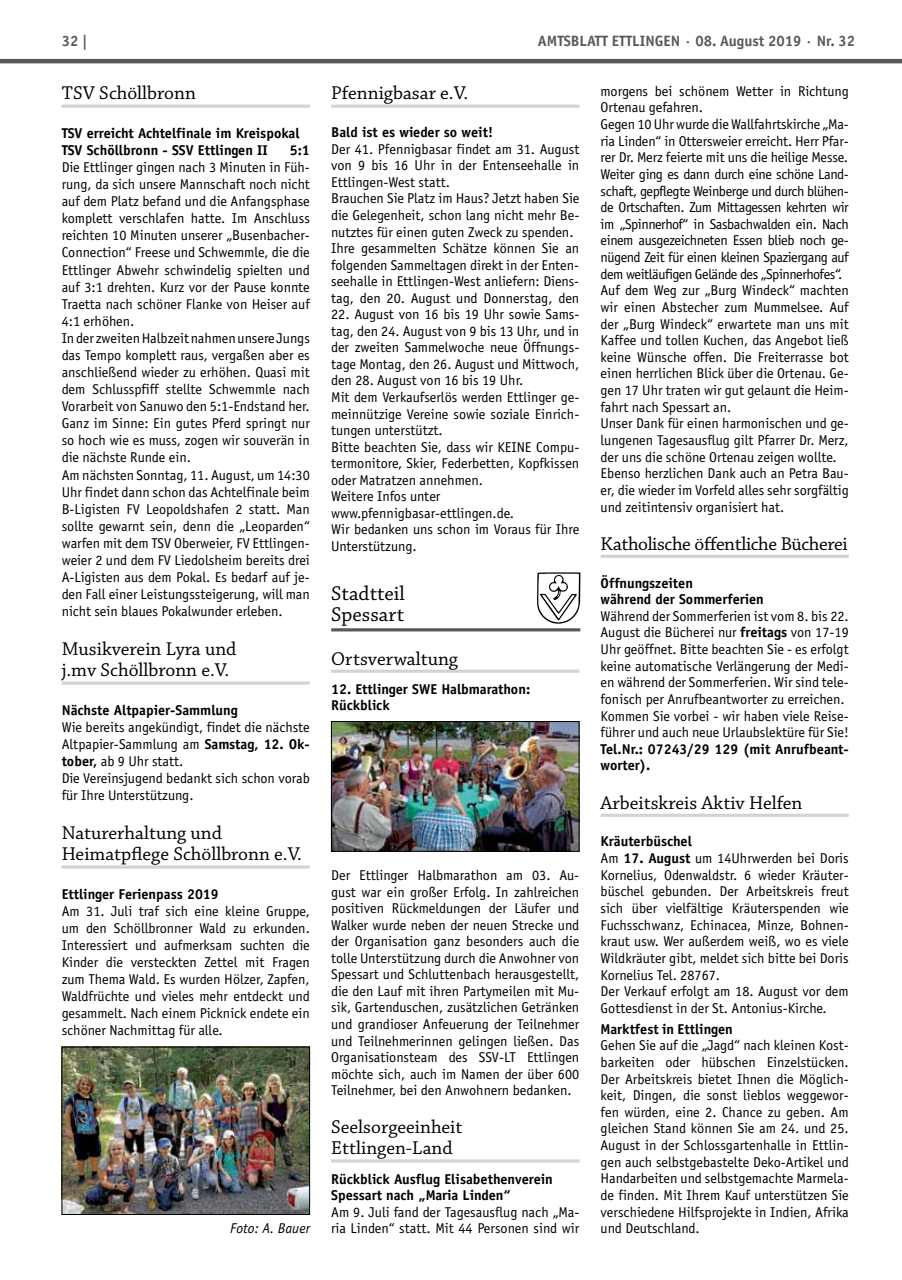
<style>
.page{position:relative;width:902px;height:1280px;background:#fff}
.page>*{position:absolute;margin:0;border:0;box-sizing:border-box;transform-origin:0 0}
.t1{font:21px/21px "Chaparral Pro";color:#000}
.t2{font:19.5px/21.6px "Chaparral Pro";color:#000}
.t3{font:19.5px "Chaparral Pro";letter-spacing:-.02em;color:#000}
.t4{font:700 15px "Officina Sans";color:#58595b}
.t5{font:14.25px/16.6px "Officina Sans";color:#000}
.t6{font:700 14.25px/16.5px "Officina Sans";color:#000}
.t7{font:italic 14.25px "Officina Sans";color:#000}
.s1{font-weight:700}
</style>
<div class="page">
<hr style="left:0;top:59px;width:901px;height:4px;background:#58595b">
<hr style="left:62px;top:105px;width:248px;height:3px;background:#d1d3d4">
<svg style="left:62px;top:681px;width:248px;height:4px"></svg>
<hr style="left:62px;top:865px;width:248px;height:4px;background:#dbdddd">
<img style="left:64px;top:1049px;width:244px;height:164px">
<div style="left:62px;top:1047px;width:248px;height:168px;border:1px solid #000"></div>
<hr style="left:331px;top:105px;width:248px;height:3px;background:#d1d3d4">
<hr style="left:331px;top:670px;width:248px;height:3px;background:#d1d3d4">
<hr style="left:331px;top:1159px;width:248px;height:3px;background:#d1d3d4">
<svg style="left:537px;top:572px;width:43px;height:52px"></svg>
<hr style="left:331px;top:628px;width:249px;height:3px;background:#58595b">
<img style="left:333px;top:723px;width:244px;height:126px">
<div style="left:331px;top:721px;width:248px;height:130px;border:1px solid #000"></div>
<hr style="left:600px;top:555px;width:248px;height:3px;background:#d1d3d4">
<hr style="left:600px;top:814px;width:248px;height:3px;background:#d1d3d4">
<p class="t4" style="left:62px;top:32px;width:28px">32 |</p>
<p class="t4" style="left:538px;top:32px;width:319px">Amtsblatt Ettlingen · 08. August 2019 · N r. 32</p>
<h2 class="t2" style="left:62px;top:83px;width:136px">TSV Schöllbronn</h2>
<p class="t6" style="left:62px;top:124px;width:239px;line-height:17.1px">TSV erreicht Achtelfinale im Kreispokal<br>TSV Schöllbronn - SSV Ettlingen II</p>
<p class="t5" style="left:600px;top:83px;width:250px">morgens bei schönem Wetter in Richtung Ortenau gefahren.<br>Gegen 10 Uhr wurde die Wallfahrtskirche „Ma&shy;ria Linden“ in Ottersweier erreicht. Herr Pfar&shy;rer Dr. Merz feierte mit uns die heilige Messe.<br>Weiter ging es dann durch eine schöne Land&shy;schaft, gepflegte Weinberge und durch blühen&shy;de Ortschaften. Zum Mittagessen kehrten wir im „Spinnerhof“ in Sasbachwalden ein. Nach einem ausgezeichneten Essen blieb noch ge&shy;nügend Zeit für einen kleinen Spaziergang auf dem weitläufigen Gelände des „Spinnerhofes“.<br>Auf dem Weg zur „Burg Windeck“ machten wir einen Abstecher zum Mummelsee. Auf der „Burg Windeck“ erwartete man uns mit Kaffee und tollen Kuchen, das Angebot ließ keine Wünsche offen. Die Freiterrasse bot einen herrlichen Blick über die Ortenau. Ge&shy;gen 17 Uhr traten wir gut gelaunt die Heim&shy;fahrt nach Spessart an.<br>Unser Dank für einen harmonischen und ge&shy;lungenen Tagesausflug gilt Pfarrer Dr. Merz, der uns die schöne Ortenau zeigen wollte.<br>Ebenso herzlichen Dank auch an Petra Bau&shy;er, die wieder im Vorfeld alles sehr sorgfältig und zeitintensiv organisiert hat.</p>
<h2 class="t3" style="left:600px;top:533px;width:248px">Katholische öffentliche Bücherei</h2>
<p class="t6" style="left:600px;top:574px;width:165px">Öffnungszeiten<br>während der Sommerferien</p>
<p class="t5" style="left:600px;top:608px;width:250px">Während der Sommerferien ist vom 8. bis 22.<br>August die Bücherei nur <span class="s1">freitags</span> von 17-19<br>Uhr geöffnet. Bitte beachten Sie - es erfolgt keine automatische Verlängerung der Medi&shy;en während der Sommerferien. Wir sind tele&shy;fonisch per Anrufbeantworter zu erreichen.<br>Kommen Sie vorbei - wir haben viele Reise&shy;führer und auch neue Urlaubslektüre für Sie!</p>
<p class="t6" style="left:600px;top:740px;width:250px">Tel.N r.: 07243/29 129 (mit Anrufbeant&shy;worter).</p>
<h2 class="t2" style="left:600px;top:792px;width:203px">Arbeitskreis Aktiv Helfen</h2>
<p class="t5" style="left:600px;top:833px;width:250px"><span class="s1">Kräuterbüschel<br></span>Am <span class="s1">17. August</span> um 14Uhrwerden bei Doris Kornelius, Odenwaldstr. 6 wieder Kräuter&shy;büschel gebunden. Der Arbeitskreis freut sich über vielfältige Kräuterspenden wie Fuchsschwanz, Echinacea, Minze, Bohnen&shy;kraut usw. Wer außerdem weiß, wo es viele Wildkräuter gibt, meldet sich bitte bei Doris Kornelius Tel. 28767.<br>Der Verkauf erfolgt am 18. August vor dem Gottesdienst in der St. Antonius-Kirche.</p>
<p class="t6" style="left:600px;top:1020px;width:134px">Marktfest in Ettlingen</p>
<p class="t5" style="left:600px;top:1037px;width:250px;text-align:justify">Gehen Sie auf die „Jagd“ nach kleinen Kost&shy;barkeiten oder hübschen Einzelstücken.<br>Der Arbeitskreis bietet Ihnen die Möglich&shy;keit, Dingen, die sonst lieblos weggewor&shy;fen würden, eine 2. Chance zu geben. Am gleichen Stand können Sie am 24. und 25.<br>August in der Schlossgartenhalle in Ettlin&shy;gen auch selbstgebastelte Deko-Artikel und Handarbeiten und selbstgemachte Marmela&shy;de finden. Mit Ihrem Kauf unterstützen Sie verschiedene Hilfsprojekte in Indien, Afrika und Deutschland.</p>
<h2 class="t2" style="left:331px;top:83px;width:138px">Pfennigbasar e.V.</h2>
<p class="t6" style="left:331px;top:124px;width:163px">Bald ist es wieder so weit!</p>
<p class="t5" style="left:331px;top:141px;width:250px">Der 41. Pfennigbasar findet am 31. August von 9 bis 16 Uhr in der Entenseehalle in Ettlingen-West statt.<br>Brauchen Sie Platz im Haus? Jetzt haben Sie die Gelegenheit, schon lang nicht mehr Be&shy;nutztes für einen guten Zweck zu spenden.<br>Ihre gesammelten Schätze können Sie an folgenden Sammeltagen direkt in der Enten&shy;seehalle in Ettlingen-West anliefern: Diens&shy;tag, den 20. August und Donnerstag, den</p>
<p class="t5" style="left:331px;top:306px;width:250px">22. August von 16 bis 19 Uhr sowie Sams&shy;tag, den 24. August von 9 bis 13 Uhr, und in der zweiten Sammelwoche neue Öffnungs&shy;tage Montag, den 26. August und Mittwoch, den 28. August von 16 bis 19 Uhr.<br>Mit dem Verkaufserlös werden Ettlinger ge&shy;meinnützige Vereine sowie soziale Einrich&shy;tungen unterstützt.<br>Bitte beachten Sie, dass wir KEINE Compu&shy;termonitore, Skier, Federbetten, Kopfkissen oder Matratzen annehmen.<br>Weitere Infos unter www.pfennigbasar-ettlingen.de.<br>Wir bedanken uns schon im Voraus für Ihre Unterstützung.</p>
<h1 class="t1" style="left:331px;top:583px;width:75px">Stadtteil<br>Spessart</h1>
<h2 class="t2" style="left:331px;top:648px;width:128px">Ortsverwaltung</h2>
<p class="t6" style="left:331px;top:680px;width:200px">12. Ettlinger SWE Halbmarathon:<br>Rückblick</p>
<p class="t6" style="left:290px;top:142px;width:22px">5:1</p>
<p class="t5" style="left:62px;top:159px;width:250px;line-height:17.1px">Die Ettlinger gingen nach 3 Minuten in Füh&shy;rung, da sich unsere Mannschaft noch nicht auf dem Platz befand und die Anfangsphase komplett verschlafen hatte. Im Anschluss reichten 10 Minuten unserer „Busenbacher-Connection“ Freese und Schwemmle, die die Ettlinger Abwehr schwindelig spielten und auf 3:1 drehten. Kurz vor der Pause konnte Traetta nach schöner Flanke von Heiser auf 4:1 erhöhen.<br>In der zweiten Halbzeit nahmen unsere Jungs das Tempo komplett raus, vergaßen aber es anschließend wieder zu erhöhen. Quasi mit dem Schlusspfiff stellte Schwemmle nach Vorarbeit von Sanuwo den 5:1-Endstand her.<br>Ganz im Sinne: Ein gutes Pferd springt nur so hoch wie es muss, zogen wir souverän in die nächste Runde ein.<br>Am nächsten Sonntag, 11. August, um 14:30<br>Uhr findet dann schon das Achtelfinale beim B-Ligisten FV Leopoldshafen 2 statt. Man sollte gewarnt sein, denn die „Leoparden“ warfen mit dem TSV Oberweier, FV Ettlingen&shy;weier 2 und dem FV Liedolsheim bereits drei A-Ligisten aus dem Pokal. Es bedarf auf je&shy;den Fall einer Leistungssteigerung, will man nicht sein blaues Pokalwunder erleben.</p>
<h2 class="t2" style="left:62px;top:639px;width:176px">Musikverein Lyra und j.mv Schöllbronn e.V.</h2>
<p class="t6" style="left:62px;top:701px;width:178px">N ächste Altpapier-Sammlung</p>
<p class="t5" style="left:62px;top:718px;width:250px;line-height:17.1px">Wie bereits angekündigt, findet die nächste Altpapier-Sammlung am <span class="s1">Samstag, 12. Ok&shy;tober,</span> ab 9 Uhr statt.<br>Die Vereinsjugend bedankt sich schon vorab für Ihre Unterstützung.</p>
<h2 class="t2" style="left:62px;top:822px;width:242px">Naturerhaltung und<br>Heimatpflege Schöllbronn e.V.</h2>
<p class="t6" style="left:62px;top:885px;width:159px">Ettlinger Ferienpass 2019</p>
<p class="t5" style="left:62px;top:902px;width:250px;line-height:17.1px;text-align:justify">Am 31. Juli traf sich eine kleine Gruppe, um den Schöllbronner Wald zu erkunden.<br>Interessiert und aufmerksam suchten die Kinder die versteckten Zettel mit Fragen zum Thema Wald. Es wurden Hölzer, Zapfen, Waldfrüchte und vieles mehr entdeckt und gesammelt. Nach einem Picknick endete ein schöner Nachmittag für alle.</p>
<p class="t5" style="left:331px;top:867px;width:250px;text-align:justify">Der Ettlinger Halbmarathon am 03. Au&shy;gust war ein großer Erfolg. In zahlreichen positiven Rückmeldungen der Läufer und Walker wurde neben der neuen Strecke und der Organisation ganz besonders auch die tolle Unterstützung durch die Anwohner von Spessart und Schluttenbach herausgestellt, die den Lauf mit ihren Partymeilen mit Mu&shy;sik, Gartenduschen, zusätzlichen Getränken und grandioser Anfeuerung der Teilnehmer und Teilnehmerinnen gelingen ließen. Das Organisationsteam des SSV-LT Ettlingen möchte sich, auch im Namen der über 600<br>Teilnehmer, bei den Anwohnern bedanken.</p>
<h2 class="t2" style="left:331px;top:1117px;width:133px;line-height:21px">Seelsorgeeinheit<br>Ettlingen-Land</h2>
<p class="t6" style="left:331px;top:1170px;width:223px">Rückblick Ausflug Elisabethenverein<br>Spessart nach „Maria Linden“</p>
<p class="t5" style="left:331px;top:1203px;width:250px">Am 9. Juli fand der Tagesausflug nach „Ma&shy;ria Linden“ statt. Mit 44 Personen sind wir</p>
<p class="t7" style="left:230px;top:1220px;width:81px">Foto: A. Bauer</p>
</div>
